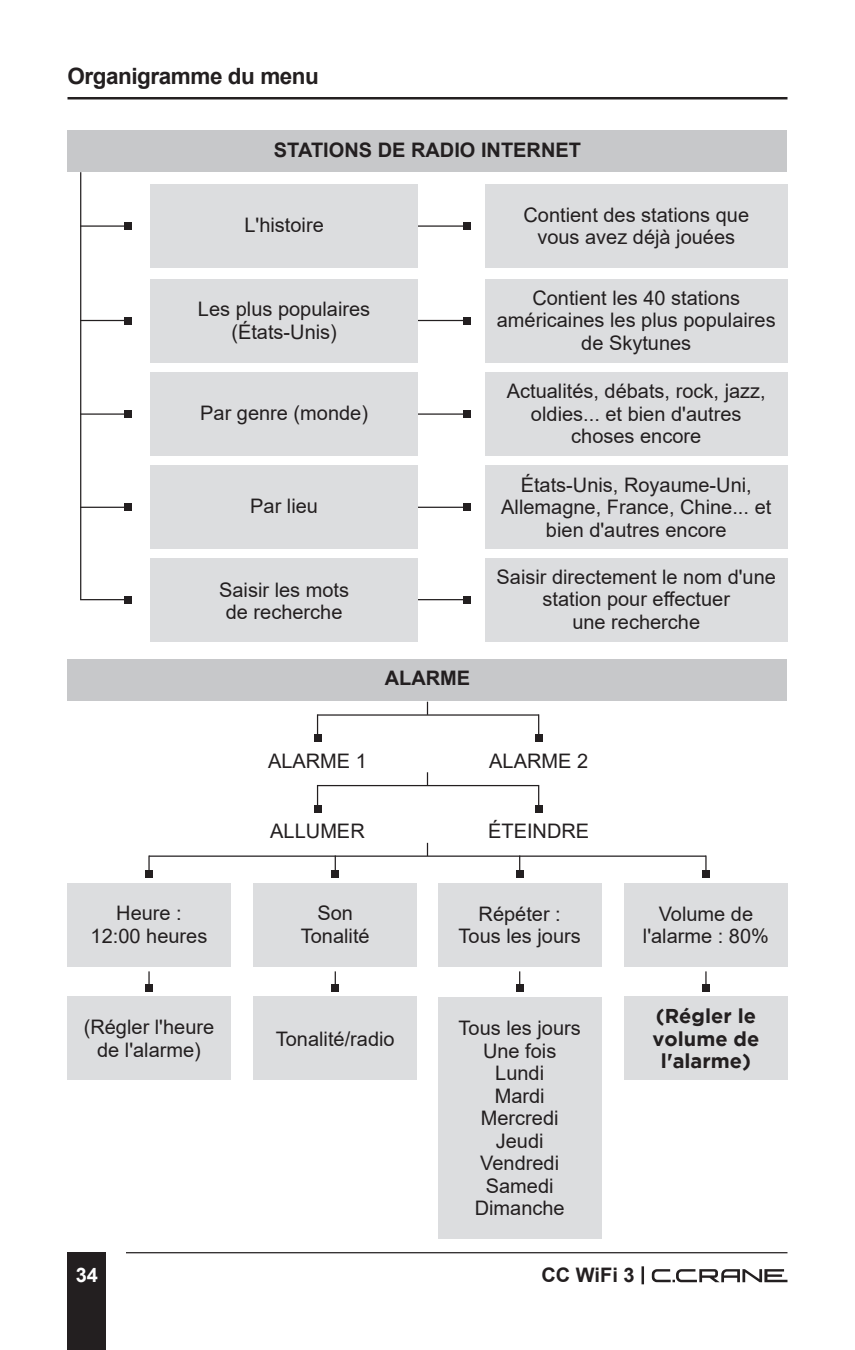
<style>
.page{position:relative;width:855px;height:1350px;background:#fff}
.page>*{position:absolute;margin:0;border:0;box-sizing:border-box;transform-origin:0 0}
.t1{font:700 22.5px "Arial";letter-spacing:-.02em;color:#231f20}
.t2{font:20px/22.5px "Arial";color:#231f20;text-align:center}
.t3{font:700 20px "Arial";color:#231f20}
.t4{font:700 20px/22.5px "Gotham";color:#231f20;text-align:center}
.t5{font:700 20px "Arial";color:#fff}
</style>
<div class="page">
<div style="left:68px;top:1252px;width:38px;height:98px;background:#231f20"></div>
<svg style="left:652px;top:1269px;width:135px;height:13px"></svg>
<hr style="left:126px;top:1252px;width:662px;height:1px;background:#231f20">
<svg style="left:642px;top:1266px;width:2px;height:18px"></svg>
<hr style="left:68px;top:97px;width:720px;height:2px;background:#231f20">
<hr style="left:418px;top:225px;width:49px;height:2px;background:#231f20">
<div style="left:463px;top:222px;width:8px;height:8px;background:#231f20"></div>
<hr style="left:418px;top:413px;width:49px;height:2px;background:#231f20">
<div style="left:463px;top:410px;width:8px;height:8px;background:#231f20"></div>
<hr style="left:418px;top:320px;width:49px;height:1px;background:#231f20">
<div style="left:463px;top:317px;width:8px;height:7px;background:#231f20"></div>
<hr style="left:418px;top:507px;width:49px;height:1px;background:#231f20">
<div style="left:463px;top:504px;width:8px;height:7px;background:#231f20"></div>
<hr style="left:418px;top:599px;width:49px;height:1px;background:#231f20">
<div style="left:463px;top:596px;width:8px;height:7px;background:#231f20"></div>
<div style="left:485px;top:185px;width:303px;height:83px;background:#dcdddf"></div>
<div style="left:485px;top:279px;width:303px;height:83px;background:#dcdddf"></div>
<div style="left:485px;top:373px;width:303px;height:83px;background:#dcdddf"></div>
<div style="left:485px;top:466px;width:303px;height:83px;background:#dcdddf"></div>
<div style="left:485px;top:558px;width:303px;height:83px;background:#dcdddf"></div>
<div style="left:150px;top:185px;width:268px;height:83px;background:#dcdddf"></div>
<div style="left:150px;top:373px;width:268px;height:83px;background:#dcdddf"></div>
<div style="left:150px;top:279px;width:268px;height:83px;background:#dcdddf"></div>
<div style="left:150px;top:466px;width:268px;height:83px;background:#dcdddf"></div>
<div style="left:150px;top:558px;width:268px;height:83px;background:#dcdddf"></div>
<div style="left:624px;top:883px;width:164px;height:83px;background:#dcdddf"></div>
<div style="left:624px;top:997px;width:164px;height:83px;background:#dcdddf"></div>
<div style="left:68px;top:883px;width:163px;height:83px;background:#dcdddf"></div>
<div style="left:68px;top:997px;width:163px;height:83px;background:#dcdddf"></div>
<div style="left:254px;top:883px;width:163px;height:83px;background:#dcdddf"></div>
<div style="left:254px;top:997px;width:163px;height:83px;background:#dcdddf"></div>
<div style="left:438px;top:883px;width:163px;height:83px;background:#dcdddf"></div>
<div style="left:438px;top:997px;width:163px;height:242px;background:#dcdddf"></div>
<div style="left:68px;top:130px;width:720px;height:41px;background:#c7c8ca"></div>
<div style="left:68px;top:659px;width:720px;height:42px;background:#c7c8ca"></div>
<hr style="left:80px;top:225px;width:48px;height:2px;background:#231f20">
<div style="left:124px;top:222px;width:7px;height:8px;background:#231f20"></div>
<hr style="left:80px;top:413px;width:48px;height:2px;background:#231f20">
<div style="left:124px;top:410px;width:7px;height:8px;background:#231f20"></div>
<hr style="left:80px;top:320px;width:48px;height:1px;background:#231f20">
<div style="left:124px;top:317px;width:7px;height:7px;background:#231f20"></div>
<hr style="left:80px;top:507px;width:48px;height:1px;background:#231f20">
<div style="left:124px;top:504px;width:7px;height:7px;background:#231f20"></div>
<hr style="left:80px;top:599px;width:48px;height:1px;background:#231f20">
<div style="left:124px;top:596px;width:7px;height:7px;background:#231f20"></div>
<svg style="left:538px;top:716px;width:1px;height:18px"></svg>
<div style="left:535px;top:734px;width:7px;height:8px;background:#231f20"></div>
<svg style="left:317px;top:714px;width:1px;height:20px"></svg>
<div style="left:314px;top:734px;width:7px;height:8px;background:#231f20"></div>
<svg style="left:538px;top:786px;width:1px;height:19px"></svg>
<div style="left:535px;top:805px;width:7px;height:7px;background:#231f20"></div>
<svg style="left:317px;top:785px;width:1px;height:20px"></svg>
<div style="left:314px;top:805px;width:7px;height:7px;background:#231f20"></div>
<svg style="left:705px;top:856px;width:2px;height:14px"></svg>
<div style="left:702px;top:870px;width:8px;height:8px;background:#231f20"></div>
<svg style="left:705px;top:971px;width:2px;height:13px"></svg>
<div style="left:702px;top:984px;width:8px;height:7px;background:#231f20"></div>
<svg style="left:519px;top:857px;width:1px;height:13px"></svg>
<div style="left:516px;top:870px;width:7px;height:8px;background:#231f20"></div>
<svg style="left:519px;top:971px;width:1px;height:13px"></svg>
<div style="left:516px;top:984px;width:7px;height:7px;background:#231f20"></div>
<svg style="left:335px;top:857px;width:1px;height:13px"></svg>
<div style="left:332px;top:870px;width:7px;height:8px;background:#231f20"></div>
<svg style="left:335px;top:971px;width:1px;height:13px"></svg>
<div style="left:332px;top:984px;width:7px;height:7px;background:#231f20"></div>
<svg style="left:148px;top:856px;width:2px;height:14px"></svg>
<div style="left:145px;top:870px;width:8px;height:8px;background:#231f20"></div>
<svg style="left:148px;top:971px;width:2px;height:13px"></svg>
<div style="left:145px;top:984px;width:8px;height:7px;background:#231f20"></div>
<hr style="left:80px;top:172px;width:1px;height:428px;background:#231f20">
<hr style="left:318px;top:714px;width:221px;height:2px;background:#231f20">
<hr style="left:318px;top:785px;width:221px;height:1px;background:#231f20">
<hr style="left:149px;top:856px;width:557px;height:1px;background:#231f20">
<svg style="left:427px;top:702px;width:1px;height:13px"></svg>
<svg style="left:427px;top:772px;width:1px;height:13px"></svg>
<svg style="left:427px;top:843px;width:1px;height:13px"></svg>
<p class="t1" style="left:68px;top:60px;width:253px">Organigramme du menu</p>
<p class="t3" style="left:274px;top:136px;width:309px">STATIONS DE RADIO INTERNET</p>
<p class="t2" style="left:244px;top:214px;width:81px">L'histoire</p>
<p class="t2" style="left:198px;top:298px;width:174px">Les plus populaires (États-Unis)</p>
<p class="t2" style="left:200px;top:402px;width:169px">Par genre (monde)</p>
<p class="t2" style="left:250px;top:495px;width:69px">Par lieu</p>
<p class="t2" style="left:219px;top:578px;width:132px">Saisir les mots de recherche</p>
<p class="t3" style="left:385px;top:664px;width:87px">ALARME</p>
<p class="t2" style="left:523px;top:203px;width:227px">Contient des stations que vous avez déjà jouées</p>
<p class="t2" style="left:497px;top:286px;width:280px">Contient les 40 stations américaines les plus populaires de Skytunes</p>
<p class="t2" style="left:507px;top:380px;width:260px">Actualités, débats, rock, jazz, oldies... et bien d'autres choses encore</p>
<p class="t2" style="left:501px;top:473px;width:272px">États-Unis, Royaume-Uni,<br>Allemagne, France, Chine... et bien d'autres encore</p>
<p class="t2" style="left:497px;top:566px;width:281px">Saisir directement le nom d'une station pour effectuer<br>une recherche</p>
<p class="t2" style="left:91px;top:902px;width:118px">Heure :<br>12:00 heures</p>
<p class="t2" style="left:268px;top:749px;width:100px">ALARME 1</p>
<p class="t2" style="left:270px;top:820px;width:96px">ALLUMER</p>
<p class="t2" style="left:318px;top:902px;width:37px">Son</p>
<p class="t2" style="left:301px;top:924px;width:70px">Tonalité</p>
<p class="t2" style="left:489px;top:749px;width:100px">ALARME 2</p>
<p class="t2" style="left:488px;top:820px;width:103px">ÉTEINDRE</p>
<p class="t2" style="left:459px;top:902px;width:124px">Répéter :<br>Tous les jours</p>
<p class="t2" style="left:643px;top:902px;width:128px">Volume de l'alarme : 80%</p>
<p class="t2" style="left:84px;top:1016px;width:132px">(Régler l'heure de l'alarme)</p>
<p class="t2" style="left:276px;top:1027px;width:120px">Tonalité/radio</p>
<p class="t2" style="left:459px;top:1017px;width:124px">Tous les jours</p>
<p class="t2" style="left:483px;top:1039px;width:75px">Une fois</p>
<p class="t2" style="left:495px;top:1062px;width:50px">Lundi</p>
<p class="t2" style="left:495px;top:1084px;width:51px">Mardi</p>
<p class="t2" style="left:481px;top:1107px;width:79px">Mercredi</p>
<p class="t2" style="left:496px;top:1129px;width:49px">Jeudi</p>
<p class="t2" style="left:480px;top:1152px;width:80px">Vendredi</p>
<p class="t2" style="left:486px;top:1174px;width:69px">Samedi</p>
<p class="t2" style="left:475px;top:1197px;width:92px">Dimanche</p>
<p class="t4" style="left:653px;top:1004px;width:108px">(Régler le volume de l'alarme)</p>
<p class="t5" style="left:76px;top:1261px;width:24px">34</p>
<p class="t3" style="left:541px;top:1261px;width:95px">CC WiFi 3</p>
</div>
